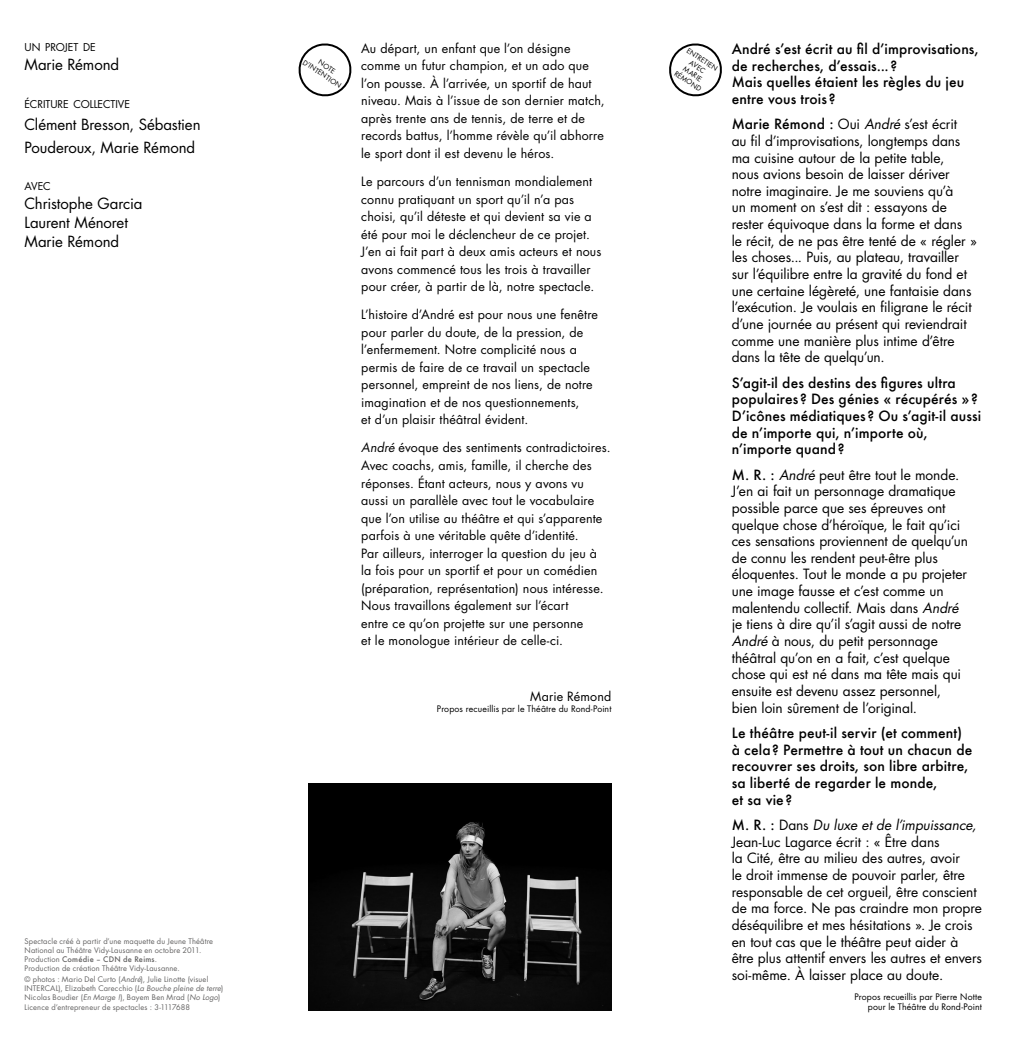
<style>
.page{position:relative;width:1017px;height:1053px;background:#fff}
.page>*{position:absolute;margin:0;border:0;box-sizing:border-box;transform-origin:0 0}
.t1{font:15px/18.8px "Futura Std";letter-spacing:-.01em;color:#000}
.t2{font:13.75px/16.6px "Futura Std";letter-spacing:-.005em;color:#000}
.t3{font:500 13.75px/16.6px "Futura";letter-spacing:.01em;color:#000}
.t4{font:12.5px/17.5px "Futura Std";letter-spacing:.01em;color:#000}
.t5{font:10.5px "Futura Std";letter-spacing:-.005em;color:#000}
.t6{font:8.75px/10.9px "Futura Std";letter-spacing:.01em;color:#000;text-align:right}
.t7{font:7.5px/9px "Futura Std";letter-spacing:.02em;color:#646363}
.t8{font:500 7.5px "Futura";letter-spacing:.03em;color:#646363}
.t9{font:6.88px/8.8px "Futura Std";color:#000;text-align:center}
.s1{font-family:"Futura Std";font-weight:400}
.s2{font-style:italic}
.s3{font-family:"Futura";font-weight:500}
</style>
<div class="page">
<img style="left:309px;top:783px;width:303px;height:227px">
<svg style="left:298px;top:43px;width:54px;height:54px"></svg>
<svg style="left:669px;top:43px;width:53px;height:54px"></svg>
<p class="t5" style="left:25px;top:41px;width:73px">UN PROJET DE</p>
<p class="t1" style="left:25px;top:55px;width:96px">Marie Rémond</p>
<p class="t5" style="left:25px;top:97px;width:107px">ÉCRITURE COLLECTIVE</p>
<p class="t1" style="left:25px;top:114px;width:178px;line-height:22.5px">Clément Bresson, Sébastien<br>Pouderoux, Marie Rémond</p>
<p class="t5" style="left:25px;top:180px;width:28px">AVEC</p>
<p class="t1" style="left:25px;top:194px;width:119px">Christophe Garcia<br>Laurent Ménoret<br>Marie Rémond</p>
<p class="t7" style="left:25px;top:936px;width:190px">Spectacle créé à partir d’une maquette du Jeune Théâtre<br>National au Théâtre Vidy-Lausanne en octobre 2011.</p>
<p class="t8" style="left:25px;top:953px;width:134px"><span class="s1">Production</span> Comédie – CDN de Reims<span class="s1">.</span></p>
<p class="t7" style="left:25px;top:962px;width:185px;line-height:10.8px">Production de création Théâtre Vidy-Lausanne.<br>© photos : Mario Del Curto (<span class="s2">André</span>), Julie Linotte (visuel</p>
<p class="t7" style="left:25px;top:983px;width:200px">INTERCAL), Elizabeth Carecchio (<span class="s2">La Bouche pleine de terre</span>)<br>Nicolas Boudier (<span class="s2">En Marge !</span>), Bayem Ben Mrad (<span class="s2">No Logo</span>)</p>
<p class="t7" style="left:25px;top:1003px;width:167px">Licence d’entrepreneur de spectacles : 3-1117688</p>
<p class="t4" style="left:361px;top:40px;width:245px">Au départ, un enfant que l’on désigne comme un futur champion, et un ado que l’on pousse. À l’arrivée, un sportif de haut niveau. Mais à l’issue de son dernier match, après trente ans de tennis, de terre et de records battus, l’homme révèle qu’il abhorre le sport dont il est devenu le héros.</p>
<p class="t4" style="left:361px;top:173px;width:242px">Le parcours d’un tennisman mondialement connu pratiquant un sport qu’il n’a pas choisi, qu’il déteste et qui devient sa vie a été pour moi le déclencheur de ce projet.<br>J’en ai fait part à deux amis acteurs et nous avons commencé tous les trois à travailler pour créer, à partir de là, notre spectacle.</p>
<p class="t4" style="left:361px;top:306px;width:238px">L’histoire d’André est pour nous une fenêtre pour parler du doute, de la pression, de l’enfermement. Notre complicité nous a permis de faire de ce travail un spectacle personnel, empreint de nos liens, de notre imagination et de nos questionnements,<br>et d’un plaisir théâtral évident.</p>
<p class="t4" style="left:361px;top:439px;width:251px"><span class="s2">André</span> évoque des sentiments contradictoires.<br>Avec coachs, amis, famille, il cherche des réponses. Étant acteurs, nous y avons vu aussi un parallèle avec tout le vocabulaire que l’on utilise au théâtre et qui s’apparente parfois à une véritable quête d’identité.<br>Par ailleurs, interroger la question du jeu à<br>la fois pour un sportif et pour un comédien (préparation, représentation) nous intéresse.<br>Nous travaillons également sur l’écart<br>entre ce qu’on projette sur une personne<br>et le monologue intérieur de celle-ci.</p>
<p class="t9" style="left:321px;top:58px;width:20px;rotate:33deg">NOTE</p>
<p class="t9" style="left:690px;top:46px;width:37px;rotate:33deg">ENTRETIEN<br>AVEC<br>MARIE<br>RÉMOND</p>
<p class="t9" style="left:306px;top:58px;width:46px;rotate:33deg">D’INTENTION</p>
<p class="t4" style="left:530px;top:688px;width:83px">Marie Rémond</p>
<p class="t6" style="left:437px;top:703px;width:176px">Propos recueillis par le Théâtre du Rond-Point</p>
<p class="t3" style="left:732px;top:40px;width:249px">André s’est écrit au fil d’improvisations, de recherches, d’essais... ?<br>Mais quelles étaient les règles du jeu entre vous trois ?</p>
<p class="t2" style="left:732px;top:116px;width:247px"><span class="s3">Marie Rémond :</span> Oui <span class="s2">André</span> s’est écrit<br>au fil d’improvisations, longtemps dans ma cuisine autour de la petite table,<br>nous avions besoin de laisser dériver notre imaginaire. Je me souviens qu’à<br>un moment on s’est dit : essayons de rester équivoque dans la forme et dans<br>le récit, de ne pas être tenté de « régler » les choses... Puis, au plateau, travailler sur l’équilibre entre la gravité du fond et une certaine légèreté, une fantaisie dans l’exécution. Je voulais en filigrane le récit d’une journée au présent qui reviendrait comme une manière plus intime d’être dans la tête de quelqu’un.</p>
<p class="t3" style="left:732px;top:374px;width:251px">S’agit-il des destins des figures ultra populaires ? Des génies « récupérés »?<br>D’icônes médiatiques ? Ou s’agit-il aussi de n’importe qui, n’importe où, n’importe quand?</p>
<p class="t2" style="left:732px;top:466px;width:238px"><span class="s3">M. R. :</span> <span class="s2">André</span> peut être tout le monde.<br>J’en ai fait un personnage dramatique possible parce que ses épreuves ont quelque chose d’héroïque, le fait qu’ici ces sensations proviennent de quelqu’un de connu les rendent peut-être plus éloquentes. Tout le monde a pu projeter une image fausse et c’est comme un malentendu collectif. Mais dans <span class="s2">André </span>je tiens à dire qu’il s’agit aussi de notre <span class="s2">André</span> à nous, du petit personnage théâtral qu’on en a fait, c’est quelque chose qui est né dans ma tête mais qui ensuite est devenu assez personnel, bien loin sûrement de l’original.</p>
<p class="t3" style="left:732px;top:724px;width:242px">Le théâtre peut-il servir (et comment) à cela? Permettre à tout un chacun de recouvrer ses droits, son libre arbitre, sa liberté de regarder le monde,<br>et sa vie?</p>
<p class="t2" style="left:732px;top:816px;width:252px"><span class="s3">M. R. :</span> Dans <span class="s2">Du luxe et de l’impuissance, </span>Jean-Luc Lagarce écrit : « Être dans<br>la Cité, être au milieu des autres, avoir<br>le droit immense de pouvoir parler, être responsable de cet orgueil, être conscient de ma force. Ne pas craindre mon propre déséquilibre et mes hésitations ». Je crois en tout cas que le théâtre peut aider à être plus attentif envers les autres et envers soi-même. À laisser place au doute.</p>
<p class="t6" style="left:854px;top:990px;width:129px">Propos recueillis par Pierre Notte pour le Théâtre du Rond-Point</p>
</div>
